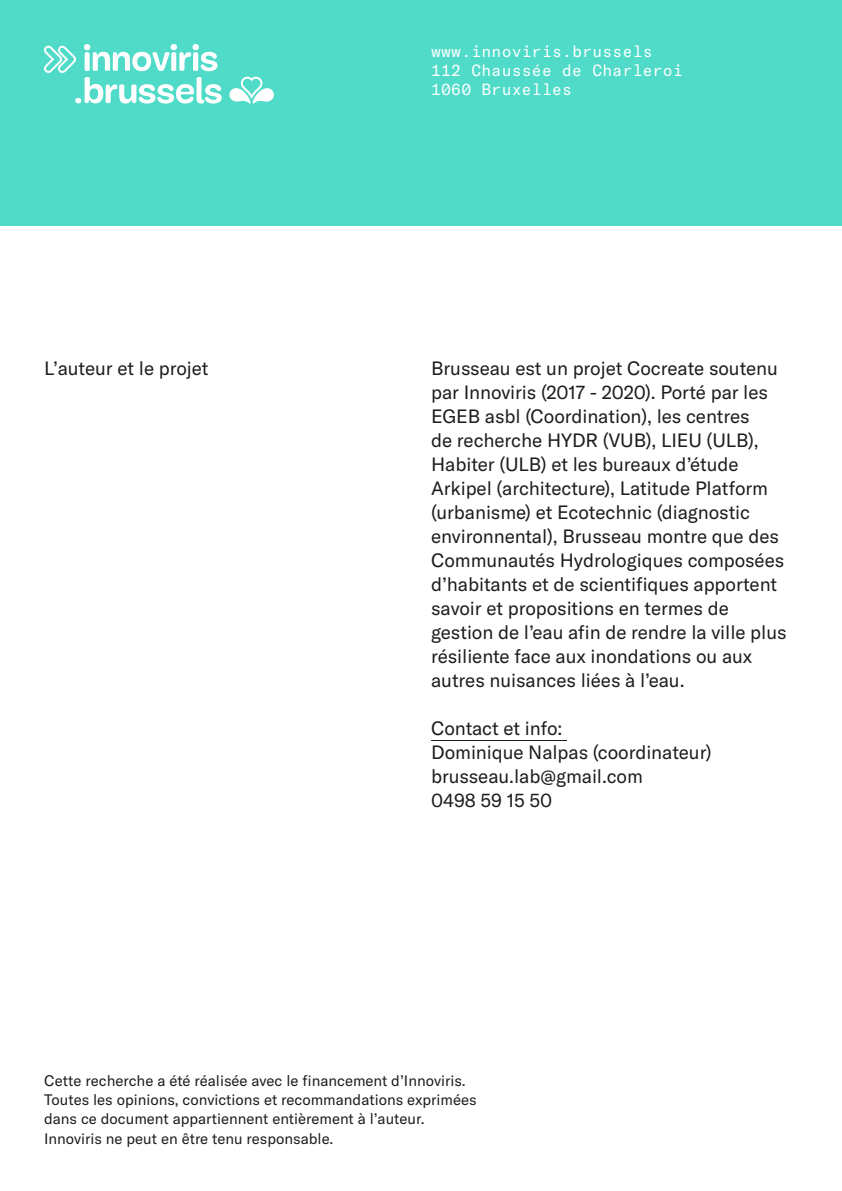
<style>
.page{position:relative;width:842px;height:1191px;background:#50dbc8}
.page>*{position:absolute;margin:0;border:0;box-sizing:border-box;transform-origin:0 0}
.t1{font:19px/24px "GT America";letter-spacing:-.005em;color:#1d1d1b}
.t2{font:16px/19.2px "GT America Mono";letter-spacing:.01em;color:#fff}
.t3{font:15px/19.2px "GT America";color:#1d1d1b}
</style>
<div class="page">
<div style="left:0;top:227px;width:842px;height:964px;background:#fff"></div>
<svg style="left:229px;top:77px;width:45px;height:27px"></svg>
<svg style="left:44px;top:44px;width:178px;height:60px"></svg>
<hr style="left:431px;top:740px;width:136px;height:1px;background:#1d1d1b">
<p class="t2" style="left:431px;top:42px;width:253px">www.innoviris.brussels<br>112 Chaussée de Charleroi<br>1060 Bruxelles</p>
<p class="t1" style="left:44px;top:357px;width:166px">L’auteur et le projet</p>
<p class="t1" style="left:431px;top:357px;width:357px">Brusseau est un projet Cocreate soutenu par Innoviris (2017 - 2020). Porté par les EGEB asbl (Coordination), les centres<br>de recherche HYDR (VUB), LIEU (ULB), Habiter (ULB) et les bureaux d’étude Arkipel (architecture), Latitude Platform (urbanisme) et Ecotechnic (diagnostic environnental), Brusseau montre que des Communautés Hydrologiques composées d’habitants et de scientifiques apportent savoir et propositions en termes de gestion de l’eau afin de rendre la ville plus résiliente face aux inondations ou aux autres nuisances liées à l’eau.</p>
<p class="t1" style="left:431px;top:717px;width:282px">Contact et info:<br>Dominique Nalpas (coordinateur) brusseau.lab@gmail.com<br>0498 59 15 50</p>
<p class="t3" style="left:44px;top:1071px;width:434px">Cette recherche a été réalisée avec le financement d’Innoviris.<br>Toutes les opinions, convictions et recommandations exprimées dans ce document appartiennent entièrement à l’auteur.<br>Innoviris ne peut en être tenu responsable.</p>
</div>
